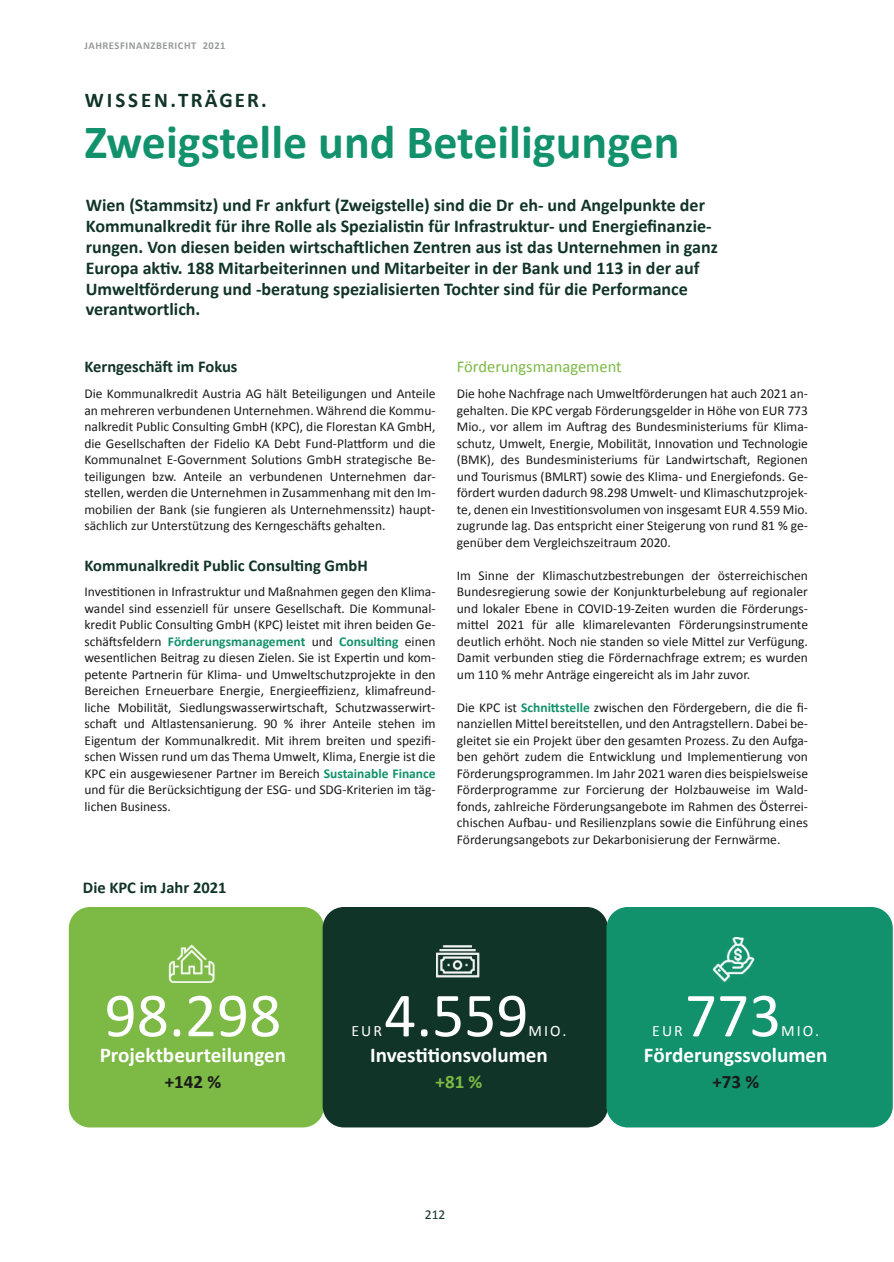
<style>
.page{position:relative;width:894px;height:1262px;background:#fff}
.page>*{position:absolute;margin:0;border:0;box-sizing:border-box;transform-origin:0 0}
.t1{font:63.3px "Calibri";color:#fff}
.t2{font:700 48px "Calibri";color:#11916c}
.t3{font:700 21.15px "Calibri";color:#fff}
.t4{font:700 21px "Calibri";letter-spacing:.12em;color:#113429}
.t5{font:700 18.9px "Calibri";color:#1a1a1a}
.t6{font:700 18.9px "Calibri";color:#7db945}
.t7{font:700 18px/20.9px "Calibri";color:#113429}
.t8{font:700 16.5px "Calibri";color:#113429}
.t9{font:16.5px "Calibri";color:#7db945}
.t10{font:15.9px "Calibri";letter-spacing:.13em;color:#fff}
.t11{font:13.5px/16.5px "Calibri";color:#1a1a1a;text-align:justify}
.t12{font:13.5px "Calibri";color:#113429}
.t13{font:700 10.5px "Calibri";letter-spacing:.05em;color:#999b9b}
.s1{font-style:inherit}
.s2{font-weight:700;color:#11916c}
</style>
<div class="page">
<div style="left:69px;top:907px;width:255px;height:220px;background:#7db945;border-radius:21px"></div>
<div style="left:322px;top:907px;width:285px;height:220px;background:#113429;border-radius:21px"></div>
<div style="left:606px;top:907px;width:286px;height:220px;background:#11916c;border-radius:21px"></div>
<img style="left:168px;top:944px;width:47px;height:39px">
<img style="left:436px;top:945px;width:44px;height:33px">
<img style="left:712px;top:937px;width:42px;height:44px">
<p class="t13" style="left:84px;top:39px;width:143px">JAHRESFINANZBERICHT <span class="s1">2021</span></p>
<h3 class="t4" style="left:85px;top:87px;width:183px">WISSEN.TRÄGER.</h3>
<h2 class="t2" style="left:84px;top:112px;width:596px">Zweigstelle und Beteiligungen</h2>
<p class="t7" style="left:86px;top:194px;width:633px">Wien (Stammsitz) und Fr ankfurt (Zweigstelle) sind die Dr eh- und Angelpunkte der Kommunalkredit für ihre Rolle als Spezialistin für Infrastruktur- und Energiefinanzie&shy;rungen. Von diesen beiden wirtschaftlichen Zentren aus ist das Unternehmen in ganz Europa aktiv. 188 Mitarbeiterinnen und Mitarbeiter in der Bank und 113 in der auf Umweltförderung und -beratung spezialisierten Tochter sind für die Performance verantwortlich.</p>
<p class="t8" style="left:84px;top:357px;width:154px">Kerngeschäft im Fokus</p>
<p class="t11" style="left:84px;top:385px;width:352px">Die Kommunalkredit Austria AG hält Beteiligungen und Anteile an mehreren verbundenen Unternehmen. Während die Kommu&shy;nalkredit Public Consulting GmbH (KPC), die Florestan KA GmbH, die Gesellschaften der Fidelio KA Debt Fund-Plattform und die Kommunalnet E-Government Solutions GmbH strategische Be&shy;teiligungen bzw. Anteile an verbundenen Unternehmen dar&shy;stellen, werden die Unternehmen in Zusammenhang mit den Im&shy;mobilien der Bank (sie fungieren als Unternehmenssitz) haupt&shy;sächlich zur Unterstützung des Kerngeschäfts gehalten.</p>
<p class="t8" style="left:84px;top:555px;width:285px">Kommunalkredit Public Consulting GmbH</p>
<p class="t11" style="left:84px;top:583px;width:352px">Investitionen in Infrastruktur und Maßnahmen gegen den Klima&shy;wandel sind essenziell für unsere Gesellschaft. Die Kommunal&shy;kredit Public Consulting GmbH (KPC) leistet mit ihren beiden Ge&shy;schäftsfeldern <span class="s2">Förderungsmanagement</span> und <span class="s2">Consulting</span> einen wesentlichen Beitrag zu diesen Zielen. Sie ist Expertin und kom&shy;petente Partnerin für Klima- und Umweltschutzprojekte in den Bereichen Erneuerbare Energie, Energieeffizienz, klimafreund&shy;liche Mobilität, Siedlungswasserwirtschaft, Schutzwasserwirt&shy;schaft und Altlastensanierung. 90 % ihrer Anteile stehen im Eigentum der Kommunalkredit. Mit ihrem breiten und spezifi&shy;schen Wissen rund um das Thema Umwelt, Klima, Energie ist die KPC ein ausgewiesener Partner im Bereich <span class="s2">Sustainable Finance </span>und für die Berücksichtigung der ESG- und SDG-Kriterien im täg&shy;lichen Business.</p>
<p class="t8" style="left:83px;top:877px;width:145px">Die KPC im Jahr 2021</p>
<p class="t9" style="left:456px;top:357px;width:166px">Förderungsmanagement</p>
<p class="t11" style="left:456px;top:385px;width:352px">Die hohe Nachfrage nach Umweltförderungen hat auch 2021 an&shy;gehalten. Die KPC vergab Förderungsgelder in Höhe von EUR 773<br>Mio., vor allem im Auftrag des Bundesministeriums für Klima&shy;schutz, Umwelt, Energie, Mobilität, Innovation und Technologie (BMK), des Bundesministeriums für Landwirtschaft, Regionen und Tourismus (BMLRT) sowie des Klima- und Energiefonds. Ge&shy;fördert wurden dadurch 98.298 Umwelt- und Klimaschutzprojek&shy;te, denen ein Investitionsvolumen von insgesamt EUR 4.559 Mio. zugrunde lag. Das entspricht einer Steigerung von rund 81 % ge&shy;genüber dem Vergleichszeitraum 2020.</p>
<p class="t11" style="left:456px;top:566px;width:352px">Im Sinne der Klimaschutzbestrebungen der österreichischen Bundesregierung sowie der Konjunkturbelebung auf regionaler und lokaler Ebene in COVID-19-Zeiten wurden die Förderungs&shy;mittel 2021 für alle klimarelevanten Förderungsinstrumente deutlich erhöht. Noch nie standen so viele Mittel zur Verfügung.<br>Damit verbunden stieg die Fördernachfrage extrem; es wurden um 110 % mehr Anträge eingereicht als im Jahr zuvor.</p>
<p class="t11" style="left:456px;top:698px;width:352px">Die KPC ist <span class="s2">Schnittstelle</span> zwischen den Fördergebern, die die fi&shy;nanziellen Mittel bereitstellen, und den Antragstellern. Dabei be&shy;gleitet sie ein Projekt über den gesamten Prozess. Zu den Aufga&shy;ben gehört zudem die Entwicklung und Implementierung von Förderungsprogrammen. Im Jahr 2021 waren dies beispielsweise Förderprogramme zur Forcierung der Holzbauweise im Wald&shy;fonds, zahlreiche Förderungsangebote im Rahmen des Österrei&shy;chischen Aufbau- und Resilienzplans sowie die Einführung eines Förderungsangebots zur Dekarbonisierung der Fernwärme.</p>
<h1 class="t1" style="left:105px;top:976px;width:178px">98.298</h1>
<h3 class="t3" style="left:100px;top:1042px;width:188px">Projektbeurteilungen</h3>
<h3 class="t5" style="left:165px;top:1069px;width:58px">+142 %</h3>
<h1 class="t1" style="left:384px;top:976px;width:146px">4.559</h1>
<p class="t10" style="left:528px;top:1021px;width:39px">MIO.</p>
<h3 class="t3" style="left:370px;top:1042px;width:179px">Investitionsvolumen</h3>
<h3 class="t6" style="left:435px;top:1069px;width:48px">+81 %</h3>
<p class="t10" style="left:351px;top:1021px;width:32px">EUR</p>
<p class="t12" style="left:425px;top:1206px;width:22px">212</p>
<h1 class="t1" style="left:684px;top:976px;width:98px">773</h1>
<p class="t10" style="left:781px;top:1021px;width:39px">MIO.</p>
<h3 class="t3" style="left:643px;top:1042px;width:185px">Förderungssvolumen</h3>
<h3 class="t5" style="left:712px;top:1069px;width:48px">+73 %</h3>
<p class="t10" style="left:652px;top:1021px;width:32px">EUR</p>
</div>
